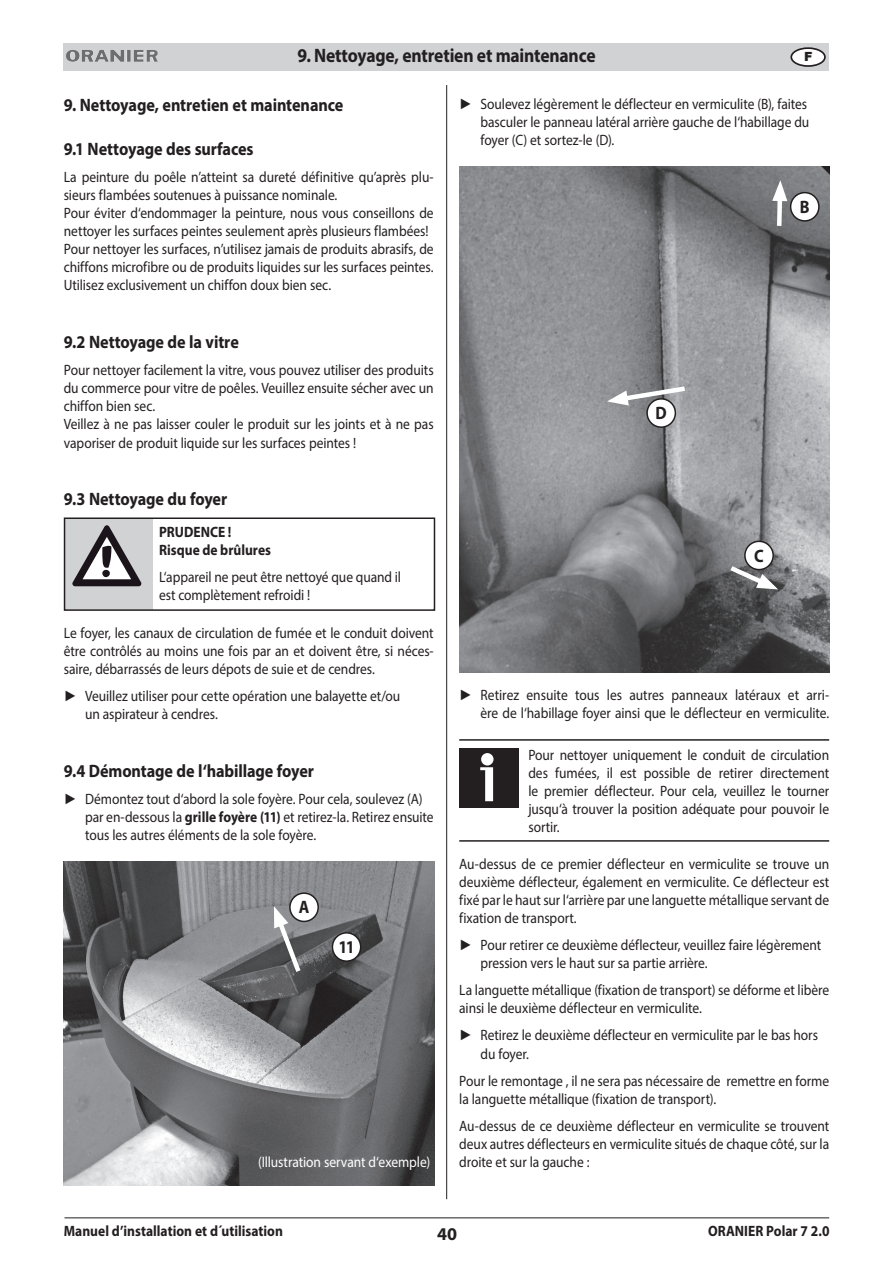
<style>
.page{position:relative;width:893px;height:1263px;background:#fff}
.page>*{position:absolute;margin:0;border:0;box-sizing:border-box;transform-origin:0 0}
.t1{font:700 19.5px "Myriad Pro";letter-spacing:-.01em;color:#231f20;scale:.9 1}
.t2{font:700 18px "Myriad Pro";letter-spacing:-.005em;color:#231f20;scale:.9 1}
.t3{font:700 18px "Myriad Pro";letter-spacing:-.005em;color:#231f20}
.t4{font:15px/18px "Myriad Pro";letter-spacing:-.005em;color:#231f20;scale:.9 1}
.t5{font:700 15px/18px "Myriad Pro";color:#231f20;scale:.9 1}
.t6{font:15px "Myriad Pro";letter-spacing:-.005em;color:#fff;scale:.9 1}
.t7{font:900 12.6px "Arial";color:#231f20}
.s1{font-family:"Arial"}
.s2{font-weight:700}
</style>
<div class="page">
<div style="left:64px;top:43px;width:765px;height:27px;background:#d1d2d4"></div>
<img style="left:97px;top:50px;width:27px;height:12px">
<hr style="left:64px;top:1217px;width:765px;height:1px;background:#231f20">
<div style="left:791px;top:48px;width:34px;height:18px;background:#fff;border-radius:50%"></div>
<div style="left:790px;top:47px;width:36px;height:20px;border:2px solid #231f20;border-radius:50%"></div>
<hr style="left:446px;top:85px;width:1px;height:1114px;background:#231f20">
<div style="left:65px;top:518px;width:88px;height:92px;background:#d1d2d4"></div>
<div style="left:64px;top:517px;width:371px;height:94px;border:2px solid #231f20"></div>
<svg style="left:72px;top:525px;width:69px;height:61px"></svg>
<img style="left:64px;top:861px;width:370px;height:325px">
<svg style="left:273px;top:906px;width:31px;height:71px"></svg>
<div style="left:290px;top:893px;width:28px;height:28px;background:#fff;border-radius:50%"></div>
<div style="left:289px;top:892px;width:30px;height:30px;border:2px solid #231f20;border-radius:50%"></div>
<div style="left:332px;top:933px;width:29px;height:28px;background:#fff;border-radius:50%"></div>
<div style="left:332px;top:932px;width:29px;height:30px;border:2px solid #231f20;border-radius:50%"></div>
<img style="left:459px;top:166px;width:370px;height:507px">
<svg style="left:772px;top:180px;width:15px;height:50px"></svg>
<div style="left:791px;top:193px;width:28px;height:28px;background:#fff;border-radius:50%"></div>
<div style="left:790px;top:192px;width:30px;height:30px;border:2px solid #231f20;border-radius:50%"></div>
<svg style="left:725px;top:562px;width:53px;height:28px"></svg>
<div style="left:745px;top:541px;width:28px;height:29px;background:#fff;border-radius:50%"></div>
<div style="left:744px;top:541px;width:30px;height:29px;border:2px solid #231f20;border-radius:50%"></div>
<svg style="left:607px;top:383px;width:83px;height:22px"></svg>
<div style="left:647px;top:399px;width:28px;height:28px;background:#fff;border-radius:50%"></div>
<div style="left:646px;top:398px;width:30px;height:30px;border:2px solid #231f20;border-radius:50%"></div>
<div style="left:459px;top:748px;width:60px;height:59px;background:#231f20"></div>
<div style="left:481px;top:753px;width:12px;height:12px;background:#fff;border-radius:50%"></div>
<svg style="left:480px;top:767px;width:13px;height:34px"></svg>
<hr style="left:459px;top:739px;width:370px;height:2px;background:#231f20">
<hr style="left:459px;top:840px;width:370px;height:2px;background:#231f20">
<h1 class="t1" style="left:297px;top:43px;width:333px">9. Nettoyage, entretien et maintenance</h1>
<p class="t2" style="left:64px;top:93px;width:312px">9. Nettoyage, entretien et maintenance</p>
<p class="t2" style="left:64px;top:137px;width:212px">9.1 Nettoyage des surfaces</p>
<p class="t4" style="left:64px;top:168px;width:413px">La peinture du poêle n’atteint sa dureté définitive qu’après plu&shy;sieurs flambées soutenues à puissance nominale.<br>Pour éviter d‘endommager la peinture, nous vous conseillons de nettoyer les surfaces peintes seulement après plusieurs flambées!<br>Pour nettoyer les surfaces, n’utilisez jamais de produits abrasifs, de chiffons microfibre ou de produits liquides sur les surfaces peintes.<br>Utilisez exclusivement un chiffon doux bien sec.</p>
<p class="t7" style="left:804px;top:47px;width:10px">F</p>
<p class="t4" style="left:480px;top:95px;width:367px;text-indent:-21px"><span class="s1">►</span> Soulevez légèrement le déflecteur en vermiculite (B), faites basculer le panneau latéral arrière gauche de l‘habillage du foyer (C) et sortez-le (D).</p>
<p class="t2" style="left:800px;top:195px;width:12px">B</p>
<p class="t2" style="left:64px;top:330px;width:196px">9.2 Nettoyage de la vitre</p>
<p class="t4" style="left:64px;top:361px;width:413px">Pour nettoyer facilement la vitre, vous pouvez utiliser des produits du commerce pour vitre de poêles. Veuillez ensuite sécher avec un chiffon bien sec.<br>Veillez à ne pas laisser couler le produit sur les joints et à ne pas vaporiser de produit liquide sur les surfaces peintes !</p>
<p class="t2" style="left:64px;top:488px;width:183px">9.3 Nettoyage du foyer</p>
<p class="t5" style="left:159px;top:522px;width:126px">PRUDENCE !<br>Risque de brûlures</p>
<p class="t4" style="left:159px;top:568px;width:270px">L‘appareil ne peut être nettoyé que quand il est complètement refroidi !</p>
<p class="t4" style="left:64px;top:624px;width:413px;text-align:justify">Le foyer, les canaux de circulation de fumée et le conduit doivent être contrôlés au moins une fois par an et doivent être, si néces&shy;saire, débarrassés de leurs dépots de suie et de cendres.</p>
<p class="t4" style="left:85px;top:687px;width:352px;text-indent:-21px"><span class="s1">►</span> Veuillez utiliser pour cette opération une balayette et/ou un aspirateur à cendres.</p>
<p class="t2" style="left:64px;top:759px;width:280px">9.4 Démontage de l‘habillage foyer</p>
<p class="t4" style="left:85px;top:790px;width:389px;text-indent:-21px"><span class="s1">►</span> Démontez tout d‘abord la sole foyère. Pour cela, soulevez (A) par en-dessous la <span class="s2">grille foyère (11)</span> et retirez-la. Retirez ensuite tous les autres éléments de la sole foyère.</p>
<p class="t2" style="left:299px;top:895px;width:13px">A</p>
<p class="t2" style="left:338px;top:935px;width:20px">11</p>
<p class="t6" style="left:258px;top:1153px;width:193px">(Illustration servant d‘exemple)</p>
<p class="t2" style="left:656px;top:401px;width:14px">D</p>
<p class="t2" style="left:754px;top:544px;width:12px">C</p>
<p class="t4" style="left:459px;top:686px;width:413px;text-align:right"><span class="s1">►</span> Retirez ensuite tous les autres panneaux latéraux et arri&shy;ère de l‘habillage foyer ainsi que le déflecteur en vermiculite.</p>
<p class="t4" style="left:528px;top:745px;width:336px;text-align:justify">Pour nettoyer uniquement le conduit de circulation des fumées, il est possible de retirer directement le premier déflecteur. Pour cela, veuillez le tourner jusqu‘à trouver la position adéquate pour pouvoir le sortir.</p>
<p class="t4" style="left:459px;top:854px;width:413px;text-align:justify">Au-dessus de ce premier déflecteur en vermiculite se trouve un deuxième déflecteur, également en vermiculite. Ce déflecteur est fixé par le haut sur l‘arrière par une languette métallique servant de fixation de transport.</p>
<p class="t4" style="left:480px;top:936px;width:380px;text-indent:-21px"><span class="s1">►</span> Pour retirer ce deuxième déflecteur, veuillez faire légèrement pression vers le haut sur sa partie arrière.</p>
<p class="t4" style="left:459px;top:981px;width:413px">La languette métallique (fixation de transport) se déforme et libère ainsi le deuxième déflecteur en vermiculite.</p>
<p class="t4" style="left:480px;top:1026px;width:377px;text-indent:-21px"><span class="s1">►</span> Retirez le deuxième déflecteur en vermiculite par le bas hors du foyer.</p>
<p class="t4" style="left:459px;top:1071px;width:413px">Pour le remontage , il ne sera pas nécessaire de remettre en forme la languette métallique (fixation de transport).</p>
<p class="t4" style="left:459px;top:1116px;width:413px;text-align:justify">Au-dessus de ce deuxième déflecteur en vermiculite se trouvent deux autres déflecteurs en vermiculite situés de chaque côté, sur la droite et sur la gauche :</p>
<p class="t5" style="left:64px;top:1221px;width:245px">Manuel d’installation et d´utilisation</p>
<p class="t5" style="left:708px;top:1221px;width:137px">ORANIER Polar 7 2.0</p>
<p class="t3" style="left:437px;top:1222px;width:21px">40</p>
</div>
